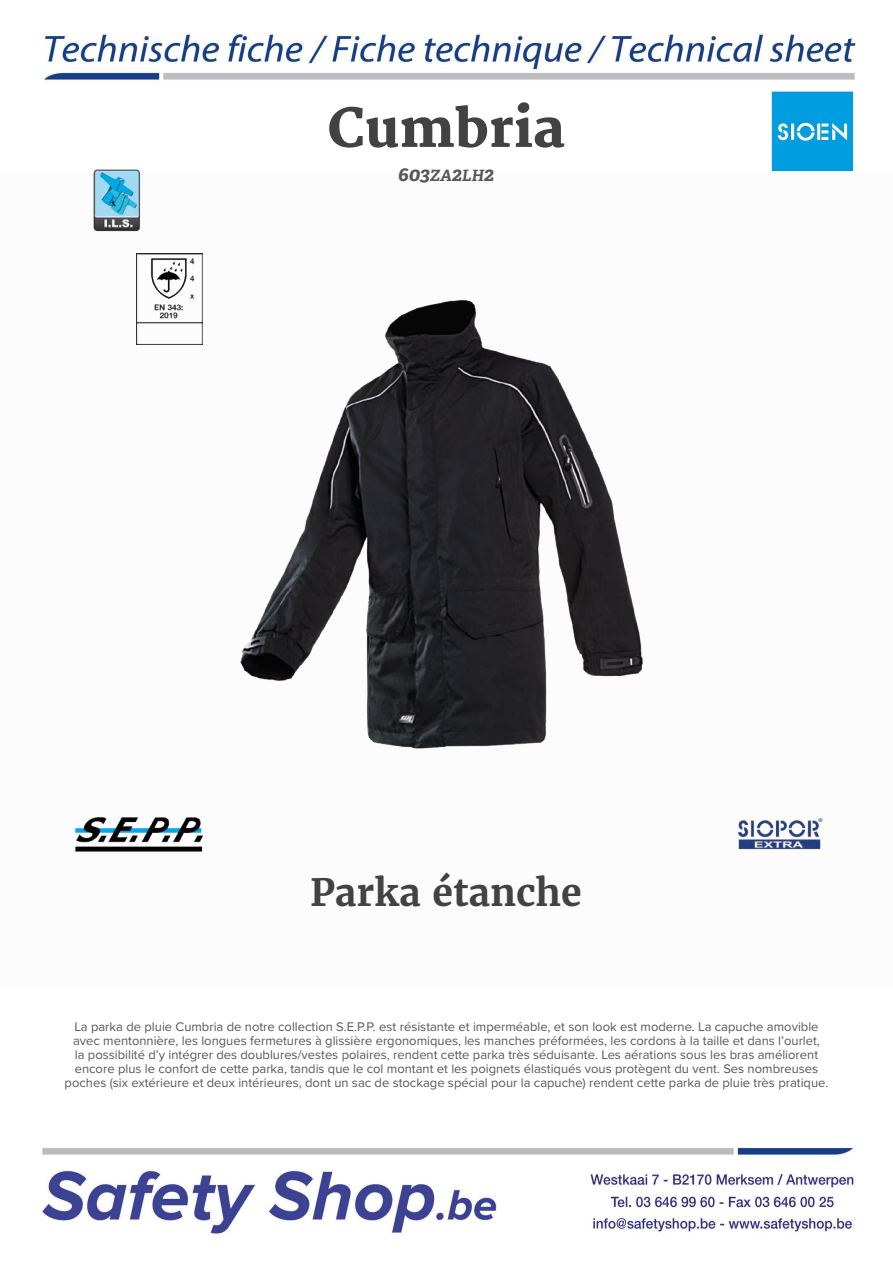
<style>
.page{position:relative;width:893px;height:1263px;background:#fff}
.page>*{position:absolute;margin:0;border:0;box-sizing:border-box;transform-origin:0 0}
.t1{font:800 52.5px "Merriweather";color:#424243}
.t2{font:700 37.5px "Merriweather";color:#424243}
.t3{font:italic 700 19.5px "Adelle PE";color:#575756}
.t4{font:12.9px/14.1px "Proxima Nova";color:#575756;text-align:center}
.s1{font-size:15.6px}
</style>
<div class="page">
<img style="left:41px;top:33px;width:815px;height:1201px">
<div style="left:0;top:171px;width:893px;height:816px;background:#fcfcfc"></div>
<img style="left:91px;top:165px;width:52px;height:67px">
<img style="left:737px;top:818px;width:86px;height:32px">
<img style="left:75px;top:817px;width:129px;height:35px">
<img style="left:136px;top:254px;width:66px;height:91px">
<img style="left:204px;top:170px;width:484px;height:579px">
<h1 class="t1" style="left:327px;top:98px;width:238px">Cumbria</h1>
<h3 class="t3" style="left:398px;top:160px;width:98px">603<span class="s1">ZA</span>2<span class="s1">LH</span>2</h3>
<h2 class="t2" style="left:310px;top:868px;width:273px">Parka étanche</h2>
<p class="t4" style="left:65px;top:1019px;width:765px">La parka de pluie Cumbria de notre collection S.E.P.P. est résistante et imperméable, et son look est moderne. La capuche amovible avec mentonnière, les longues fermetures à glissière ergonomiques, les manches préformées, les cordons à la taille et dans l’ourlet,<br>la possibilité d’y intégrer des doublures/vestes polaires, rendent cette parka très séduisante. Les aérations sous les bras améliorent encore plus le confort de cette parka, tandis que le col montant et les poignets élastiqués vous protègent du vent. Ses nombreuses poches (six extérieure et deux intérieures, dont un sac de stockage spécial pour la capuche) rendent cette parka de pluie très pratique.</p>
</div>
